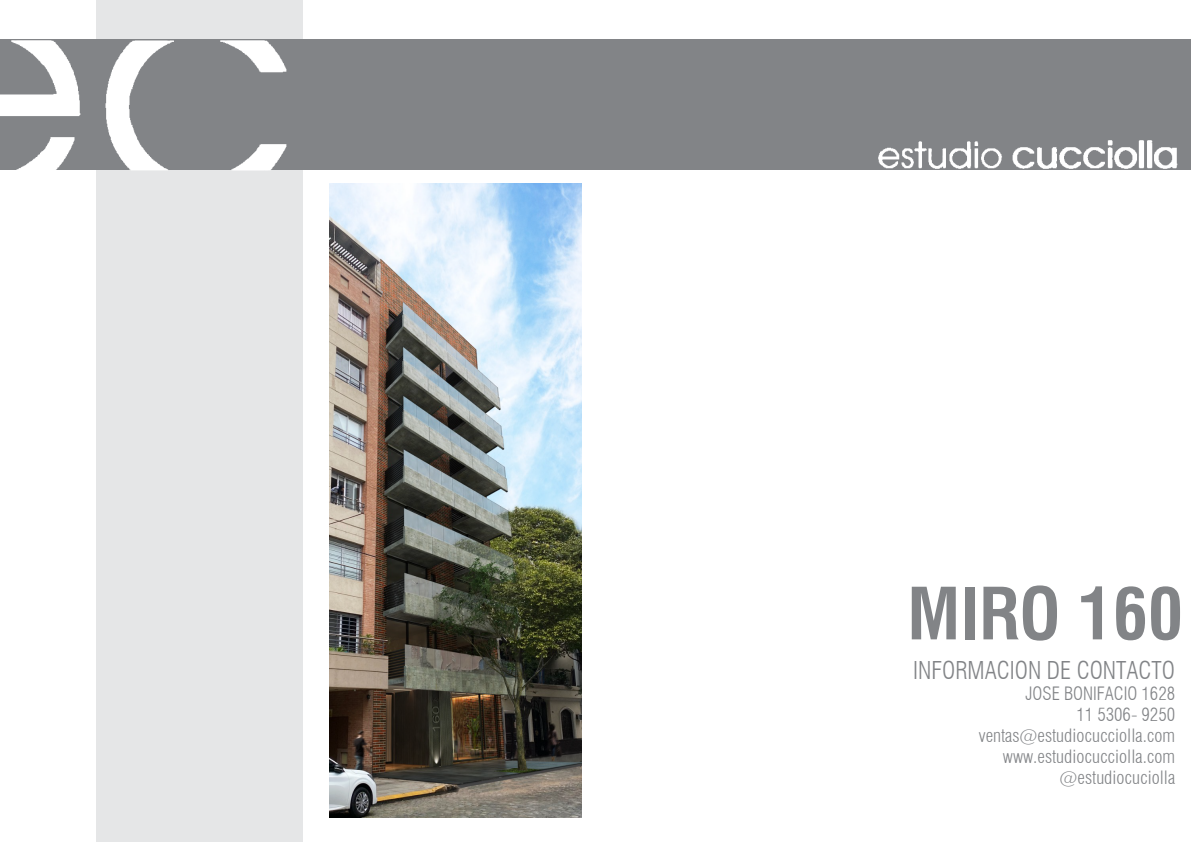
<style>
.page{position:relative;width:1191px;height:842px;background:#fff}
.page>*{position:absolute;margin:0;border:0;box-sizing:border-box;transform-origin:0 0}
.t1{font:700 condensed 70px "Swiss 721 BT";color:#828487}
.t2{font:300 condensed 24px "Swiss 721 BT";color:#828487}
.t3{font:300 condensed 18px/21px "Swiss 721 BT";color:#828487;text-align:right}
</style>
<div class="page">
<div style="left:96px;top:0;width:206px;height:842px;background:#e5e6e7"></div>
<div style="left:0;top:39px;width:1191px;height:131px;background:#828487"></div>
<img style="left:878px;top:140px;width:300px;height:29px">
<img style="left:0;top:40px;width:303px;height:131px">
<img style="left:329px;top:183px;width:253px;height:635px">
<h1 class="t1" style="left:907px;top:572px;width:277px">MIRO 160</h1>
<h2 class="t2" style="left:913px;top:656px;width:263px">INFORMACION DE CONTACTO</h2>
<p class="t3" style="left:978px;top:683px;width:198px">JOSE BONIFACIO 1628<br>11 5306- 9250 ventas@estudiocucciolla.com www.estudiocucciolla.com @estudiocuciolla</p>
</div>
